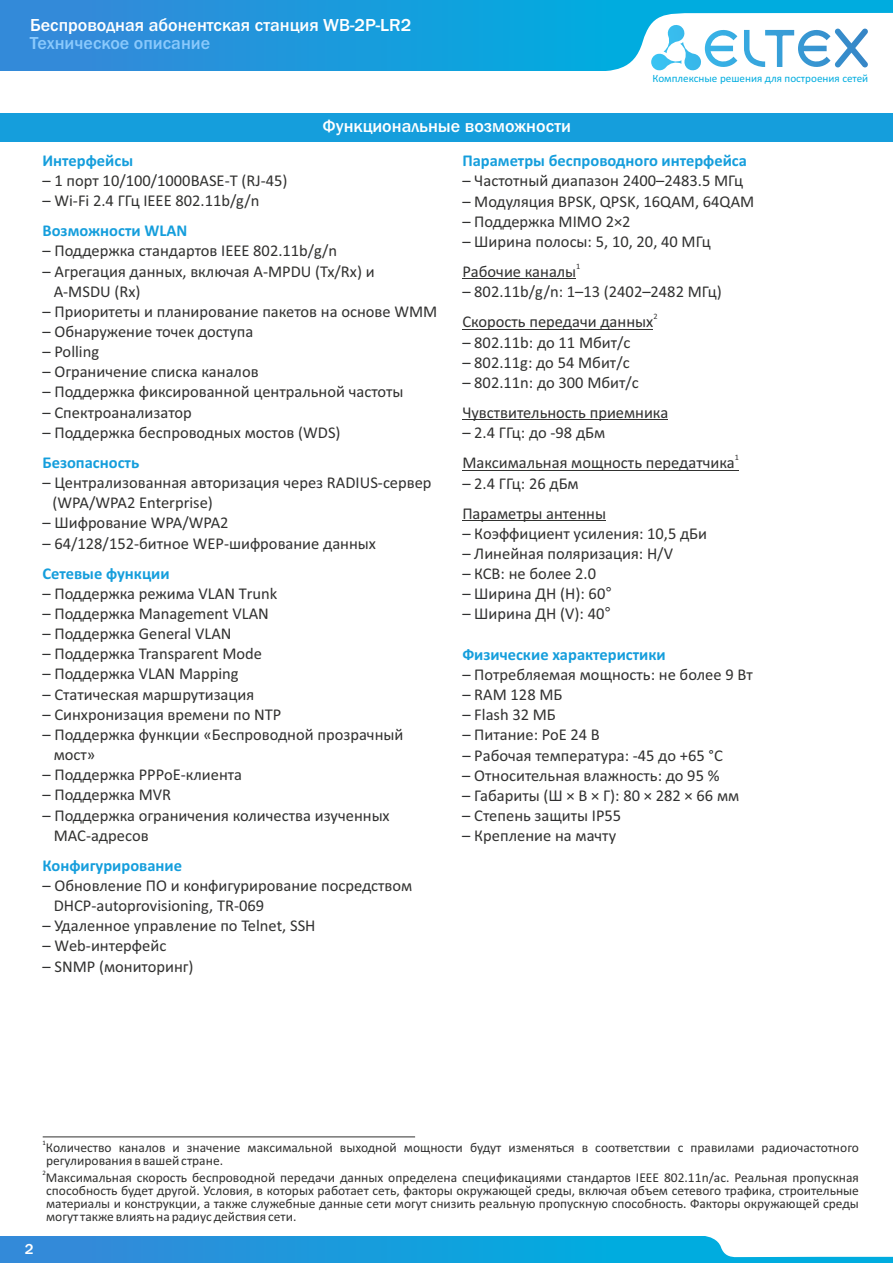
<style>
.page{position:relative;width:893px;height:1263px;background:#fff}
.page>*{position:absolute;margin:0;border:0;box-sizing:border-box;transform-origin:0 0}
.t1{font:500 18px "Franklin Gothic";color:#fff}
.t2{font:500 18px "Franklin Gothic";color:#8ac9fc}
.t3{font:16.5px/20.1px "Calibri";color:#313130}
.t4{font:700 16.5px "Calibri";color:#159edc}
.t5{font:500 15px "Franklin Gothic";color:#fff}
.t6{font:13.5px "Calibri";color:#313130}
.t7{font:11.1px "Calibri";color:#00acdf}
.t8{font:8.25px "Calibri";color:#313130}
.t9{font:6.75px "Calibri";color:#151616}
.s1{font-family:"Arial"}
</style>
<div class="page">
<hr style="left:462px;top:279px;width:114px;height:1px;background:#313130">
<hr style="left:462px;top:329px;width:191px;height:1px;background:#313130">
<hr style="left:462px;top:420px;width:206px;height:1px;background:#313130">
<hr style="left:462px;top:470px;width:273px;height:1px;background:#313130">
<hr style="left:462px;top:520px;width:144px;height:1px;background:#313130">
<hr style="left:43px;top:1136px;width:372px;height:1px;background:#313130">
<div style="left:0;top:1236px;width:893px;height:27px;background:linear-gradient(to right,#3489d9,#00b4e0)"></div>
<svg style="left:703px;top:1236px;width:190px;height:21px"></svg>
<div style="left:0;top:0;width:893px;height:71px;background:linear-gradient(to right,#3489d9,#00b4e0)"></div>
<svg style="left:589px;top:13px;width:304px;height:58px"></svg>
<div style="left:0;top:113px;width:893px;height:29px;background:#159edc"></div>
<p class="t1" style="left:30px;top:19px;width:383px">Беспроводная абонентская станция WB-2P-LR2</p>
<p class="t2" style="left:30px;top:36px;width:182px">Техническое описание</p>
<p class="t1" style="left:322px;top:119px;width:250px">Функциональные возможности</p>
<p class="t7" style="left:652px;top:73px;width:217px">Комплексные решения для построения сетей</p>
<p class="t4" style="left:43px;top:153px;width:92px">Интерфейсы</p>
<p class="t3" style="left:43px;top:172px;width:246px">– 1 порт 10/100/1000BASE-T (RJ-45)</p>
<p class="t3" style="left:43px;top:192px;width:219px">– Wi-Fi 2.4 ГГц IEEE 802.11b/g/n</p>
<p class="t4" style="left:43px;top:224px;width:146px">Возможности WLAN</p>
<p class="t3" style="left:43px;top:242px;width:296px">– Поддержка стандартов IEEE 802.11b/g/n</p>
<p class="t3" style="left:54px;top:262px;width:322px;text-indent:-11px">– Агрегация данных, включая A-MPDU (Tx/Rx) и<br>А-MSDU (Rx)</p>
<p class="t3" style="left:43px;top:303px;width:396px">– Приоритеты и планирование пакетов на основе WMM</p>
<p class="t3" style="left:43px;top:323px;width:212px">– Обнаружение точек доступа</p>
<p class="t3" style="left:43px;top:343px;width:58px">– Polling</p>
<p class="t3" style="left:43px;top:363px;width:218px">– Ограничение списка каналов</p>
<p class="t3" style="left:43px;top:383px;width:362px">– Поддержка фиксированной центральной частоты</p>
<p class="t3" style="left:43px;top:403px;width:151px">– Спектроанализатор</p>
<p class="t3" style="left:43px;top:424px;width:300px">– Поддержка беспроводных мостов (WDS)</p>
<p class="t4" style="left:43px;top:456px;width:98px">Безопасность</p>
<p class="t3" style="left:53px;top:474px;width:380px;text-indent:-10px">– Централизованная авторизация через RADIUS-сервер (WPA/WPA2 Enterprise)</p>
<p class="t3" style="left:43px;top:514px;width:188px">– Шифрование WPA/WPA2</p>
<p class="t3" style="left:43px;top:534px;width:335px">– 64/128/152-битное WEP-шифрование данных</p>
<p class="t4" style="left:43px;top:566px;width:129px">Сетевые функции</p>
<p class="t3" style="left:43px;top:585px;width:236px">– Поддержка режима VLAN Trunk</p>
<p class="t3" style="left:43px;top:605px;width:228px">– Поддержка Management VLAN</p>
<p class="t3" style="left:42px;top:625px;width:191px">– Поддержка General VLAN</p>
<p class="t3" style="left:42px;top:645px;width:221px">– Поддержка Transparent Mode</p>
<p class="t3" style="left:42px;top:665px;width:198px">– Поддержка VLAN Mapping</p>
<p class="t3" style="left:42px;top:685px;width:213px">– Статическая маршрутизация</p>
<p class="t3" style="left:42px;top:706px;width:240px">– Синхронизация времени по NTP</p>
<p class="t3" style="left:54px;top:726px;width:351px;text-indent:-11px">– Поддержка функции «Беспроводной прозрачный мост»</p>
<p class="t3" style="left:42px;top:766px;width:201px">– Поддержка PPPoE-клиента</p>
<p class="t3" style="left:42px;top:786px;width:130px">– Поддержка MVR</p>
<p class="t3" style="left:54px;top:806px;width:338px;text-indent:-11px">– Поддержка ограничения количества изученных<br>MAC-адресов</p>
<p class="t4" style="left:42px;top:858px;width:141px">Конфигурирование</p>
<p class="t3" style="left:54px;top:877px;width:360px;text-indent:-11px">– Обновление ПО и конфигурирование посредством<br>DHCP-autoprovisioning, TR-069</p>
<p class="t3" style="left:42px;top:917px;width:275px">– Удаленное управление по Telnet, SSH</p>
<p class="t3" style="left:42px;top:937px;width:125px">– Web-интерфейс</p>
<p class="t3" style="left:42px;top:957px;width:153px">– SNMP (мониторинг)</p>
<p class="t4" style="left:462px;top:154px;width:286px">Параметры беспроводного интерфейса</p>
<p class="t3" style="left:462px;top:172px;width:282px">– Частотный диапазон 2400–2483.5 МГц</p>
<p class="t3" style="left:462px;top:192px;width:293px">– Модуляция BPSK, QPSK, 16QAM, 64QAM</p>
<p class="t3" style="left:462px;top:212px;width:170px">– Поддержка MIMO 2×2</p>
<p class="t3" style="left:462px;top:233px;width:250px">– Ширина полосы: 5, 10, 20, 40 МГц</p>
<p class="t8" style="left:576px;top:263px;width:6px">1</p>
<p class="t3" style="left:462px;top:263px;width:115px">Рабочие каналы</p>
<p class="t3" style="left:462px;top:283px;width:261px">– 802.11b/g/n: 1–13 (2402–2482 МГц)</p>
<p class="t8" style="left:653px;top:313px;width:6px">2</p>
<p class="t3" style="left:462px;top:313px;width:192px">Скорость передачи данных</p>
<p class="t3" style="left:462px;top:333px;width:170px">– 802.11b: до 11 Мбит/с</p>
<p class="t3" style="left:462px;top:353px;width:169px">– 802.11g: до 54 Мбит/с</p>
<p class="t3" style="left:462px;top:369px;width:207px;line-height:30.2px">– 802.11n: до 300 Мбит/c<br>Чувствительность приемника</p>
<p class="t3" style="left:462px;top:424px;width:144px">– 2.4 ГГц: до -98 дБм</p>
<p class="t8" style="left:735px;top:454px;width:6px">1</p>
<p class="t3" style="left:462px;top:454px;width:274px">Максимальная мощность передатчика</p>
<p class="t3" style="left:462px;top:469px;width:145px;line-height:30.2px">– 2.4 ГГц: 26 дБм<br>Параметры антенны</p>
<p class="t3" style="left:462px;top:525px;width:246px">– Коэффициент усиления: 10,5 дБи</p>
<p class="t3" style="left:462px;top:545px;width:212px">– Линейная поляризация: H/V</p>
<p class="t3" style="left:462px;top:565px;width:135px">– КСВ: не более 2.0</p>
<p class="t3" style="left:462px;top:585px;width:151px">– Ширина ДН (H): 60<span class="s1">°</span></p>
<p class="t3" style="left:462px;top:605px;width:150px">– Ширина ДН (V): 40<span class="s1">°</span></p>
<p class="t4" style="left:462px;top:647px;width:205px">Физические характеристики</p>
<p class="t3" style="left:462px;top:666px;width:292px">– Потребляемая мощность: не более 9 Вт</p>
<p class="t3" style="left:462px;top:686px;width:102px">– RAM 128 МБ</p>
<p class="t3" style="left:462px;top:706px;width:95px">– Flash 32 МБ</p>
<p class="t3" style="left:462px;top:726px;width:139px">– Питание: PoE 24 В</p>
<p class="t3" style="left:462px;top:746px;width:262px">– Рабочая температура: -45 до +65 °С</p>
<p class="t3" style="left:462px;top:766px;width:259px">– Относительная влажность: до 95 %</p>
<p class="t3" style="left:462px;top:787px;width:278px">– Габариты (Ш × В × Г): 80 × 282 × 66 мм</p>
<p class="t3" style="left:462px;top:807px;width:160px">– Степень защиты IP55</p>
<p class="t3" style="left:462px;top:827px;width:155px">– Крепление на мачту</p>
<p class="t9" style="left:43px;top:1140px;width:5px">1</p>
<p class="t6" style="left:46px;top:1142px;width:814px">Количество каналов и значение максимальной выходной мощности будут изменяться в соответствии с правилами радиочастотного</p>
<p class="t6" style="left:46px;top:1155px;width:178px">регулирования в вашейстране.</p>
<p class="t5" style="left:25px;top:1243px;width:10px">2</p>
<p class="t9" style="left:43px;top:1170px;width:5px">2</p>
<p class="t6" style="left:46px;top:1172px;width:815px">Максимальная скорость беспроводной передачи данных определена спецификациями стандартов IEEE 802.11n/ас. Реальная пропускная</p>
<p class="t6" style="left:46px;top:1185px;width:814px">способность будет другой. Условия, в которых работает сеть, факторы окружающей среды, включая объем сетевого трафика, строительные</p>
<p class="t6" style="left:46px;top:1198px;width:814px">материалы и конструкции, а также служебные данные сети могут снизить реальную пропускную способность. Факторы окружающей среды</p>
<p class="t6" style="left:46px;top:1211px;width:252px">могуттакже влиять на радиусдействия сети.</p>
</div>
